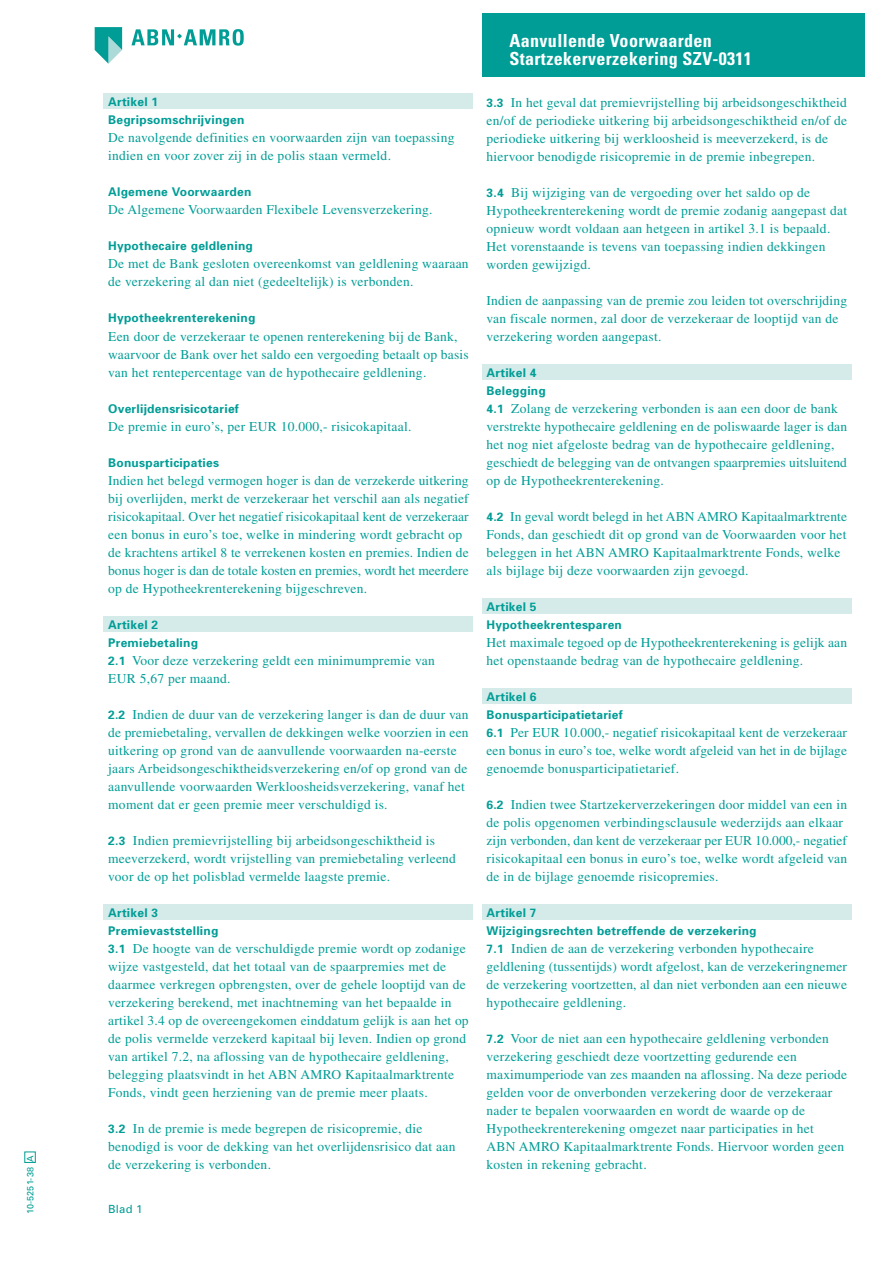
<style>
.page{position:relative;width:894px;height:1263px;background:#fff}
.page>*{position:absolute;margin:0;border:0;box-sizing:border-box;transform-origin:0 0}
.t1{font:700 condensed 18px/18px "Univers";letter-spacing:.02em;color:#fff}
.t2{font:13.5px/18px "Times";letter-spacing:.02em;color:#009d96}
.t3{font:700 12px/18px "Univers";letter-spacing:.02em;color:#009d96}
.t4{font:11.25px "Univers";color:#009d96}
.t5{font:9px "Univers";letter-spacing:.02em;color:#009d96}
.s1{font-family:"Univers";font-weight:700;font-size:12px}
</style>
<div class="page">
<div style="left:482px;top:13px;width:382px;height:63px;background:#009d96"></div>
<div style="left:104px;top:94px;width:369px;height:15px;background:#d4ebea"></div>
<svg style="left:95px;top:27px;width:27px;height:37px"></svg>
<svg style="left:131px;top:29px;width:112px;height:17px"></svg>
<div style="left:482px;top:599px;width:369px;height:15px;background:#d4ebea"></div>
<div style="left:104px;top:616px;width:369px;height:15px;background:#d4ebea"></div>
<div style="left:482px;top:365px;width:369px;height:15px;background:#d4ebea"></div>
<div style="left:104px;top:904px;width:369px;height:15px;background:#d4ebea"></div>
<div style="left:482px;top:904px;width:369px;height:15px;background:#d4ebea"></div>
<div style="left:482px;top:688px;width:369px;height:15px;background:#d4ebea"></div>
<p class="t5" style="left:27px;top:1214px;width:60px;rotate:-90deg">10-5251-38 A</p>
<p class="t3" style="left:108px;top:94px;width:138px">Artikel 1<br>Begripsomschrijvingen</p>
<p class="t2" style="left:108px;top:130px;width:347px">De navolgende definities en voorwaarden zijn van toepassing indien en voor zover zij in de polis staan vermeld.</p>
<p class="t3" style="left:108px;top:184px;width:145px">Algemene Voorwaarden</p>
<p class="t2" style="left:108px;top:202px;width:325px">De Algemene Voorwaarden Flexibele Levensverzekering.</p>
<p class="t3" style="left:108px;top:238px;width:146px">Hypothecaire geldlening</p>
<p class="t2" style="left:108px;top:256px;width:362px">De met de Bank gesloten overeenkomst van geldlening waaraan de verzekering al dan niet (gedeeltelijk) is verbonden.</p>
<p class="t3" style="left:108px;top:310px;width:149px">Hypotheekrenterekening</p>
<p class="t2" style="left:108px;top:328px;width:362px">Een door de verzekeraar te openen renterekening bij de Bank, waarvoor de Bank over het saldo een vergoeding betaalt op basis van het rentepercentage van de hypothecaire geldlening.</p>
<p class="t3" style="left:108px;top:400px;width:132px">Overlijdensrisicotarief</p>
<p class="t2" style="left:108px;top:418px;width:305px">De premie in euro’s, per EUR 10.000,- risicokapitaal.</p>
<p class="t3" style="left:108px;top:454px;width:112px">Bonusparticipaties</p>
<p class="t2" style="left:108px;top:472px;width:362px">Indien het belegd vermogen hoger is dan de verzekerde uitkering bij overlijden, merkt de verzekeraar het verschil aan als negatief risicokapitaal. Over het negatief risicokapitaal kent de verzekeraar een bonus in euro’s toe, welke in mindering wordt gebracht op de krachtens artikel 8 te verrekenen kosten en premies. Indien de bonus hoger is dan de totale kosten en premies, wordt het meerdere op de Hypotheekrenterekening bijgeschreven.</p>
<p class="t3" style="left:108px;top:616px;width:91px">Artikel 2<br>Premiebetaling</p>
<p class="t2" style="left:108px;top:652px;width:328px"><span class="s1">2.1</span> Voor deze verzekering geldt een minimumpremie van<br>EUR 5,67 per maand.</p>
<p class="t2" style="left:108px;top:706px;width:362px"><span class="s1">2.2</span> Indien de duur van de verzekering langer is dan de duur van de premiebetaling, vervallen de dekkingen welke voorzien in een uitkering op grond van de aanvullende voorwaarden na-eerste jaars Arbeidsongeschiktheidsverzekering en/of op grond van de aanvullende voorwaarden Werkloosheidsverzekering, vanaf het moment dat er geen premie meer verschuldigd is.</p>
<p class="t2" style="left:108px;top:832px;width:349px"><span class="s1">2.3</span> Indien premievrijstelling bij arbeidsongeschiktheid is meeverzekerd, wordt vrijstelling van premiebetaling verleend voor de op het polisblad vermelde laagste premie.</p>
<p class="t3" style="left:108px;top:904px;width:112px">Artikel 3<br>Premievaststelling</p>
<p class="t2" style="left:108px;top:940px;width:362px"><span class="s1">3.1</span> De hoogte van de verschuldigde premie wordt op zodanige wijze vastgesteld, dat het totaal van de spaarpremies met de daarmee verkregen opbrengsten, over de gehele looptijd van de verzekering berekend, met inachtneming van het bepaalde in artikel 3.4 op de overeengekomen einddatum gelijk is aan het op de polis vermelde verzekerd kapitaal bij leven. Indien op grond van artikel 7.2, na aflossing van de hypothecaire geldlening, belegging plaatsvindt in het ABN AMRO Kapitaalmarktrente Fonds, vindt geen herziening van de premie meer plaats.</p>
<p class="t2" style="left:108px;top:1120px;width:349px"><span class="s1">3.2</span> In de premie is mede begrepen de risicopremie, die benodigd is voor de dekking van het overlijdensrisico dat aan de verzekering is verbonden.</p>
<p class="t4" style="left:108px;top:1205px;width:36px">Blad 1</p>
<h1 class="t1" style="left:509px;top:33px;width:244px">Aanvullende Voorwaarden<br>Startzekerverzekering SZV-0311</h1>
<p class="t2" style="left:486px;top:95px;width:362px"><span class="s1">3.3</span> In het geval dat premievrijstelling bij arbeidsongeschiktheid en/of de periodieke uitkering bij arbeidsongeschiktheid en/of de periodieke uitkering bij werkloosheid is meeverzekerd, is de hiervoor benodigde risicopremie in de premie inbegrepen.</p>
<p class="t2" style="left:486px;top:185px;width:362px"><span class="s1">3.4</span> Bij wijziging van de vergoeding over het saldo op de Hypotheekrenterekening wordt de premie zodanig aangepast dat opnieuw wordt voldaan aan hetgeen in artikel 3.1 is bepaald.<br>Het vorenstaande is tevens van toepassing indien dekkingen worden gewijzigd.</p>
<p class="t2" style="left:486px;top:293px;width:362px">Indien de aanpassing van de premie zou leiden tot overschrijding van fiscale normen, zal door de verzekeraar de looptijd van de verzekering worden aangepast.</p>
<p class="t3" style="left:486px;top:365px;width:61px">Artikel 4<br>Belegging</p>
<p class="t2" style="left:486px;top:401px;width:362px"><span class="s1">4.1</span> Zolang de verzekering verbonden is aan een door de bank verstrekte hypothecaire geldlening en de poliswaarde lager is dan het nog niet afgeloste bedrag van de hypothecaire geldlening, geschiedt de belegging van de ontvangen spaarpremies uitsluitend op de Hypotheekrenterekening.</p>
<p class="t2" style="left:486px;top:509px;width:362px"><span class="s1">4.2</span> In geval wordt belegd in het ABN AMRO Kapitaalmarktrente Fonds, dan geschiedt dit op grond van de Voorwaarden voor het beleggen in het ABN AMRO Kapitaalmarktrente Fonds, welke als bijlage bij deze voorwaarden zijn gevoegd.</p>
<p class="t3" style="left:486px;top:599px;width:137px">Artikel 5<br>Hypotheekrentesparen</p>
<p class="t2" style="left:486px;top:635px;width:362px">Het maximale tegoed op de Hypotheekrenterekening is gelijk aan het openstaande bedrag van de hypothecaire geldlening.</p>
<p class="t3" style="left:486px;top:689px;width:138px">Artikel 6<br>Bonusparticipatietarief</p>
<p class="t2" style="left:486px;top:725px;width:362px;text-align:justify"><span class="s1">6.1</span> Per EUR 10.000,- negatief risicokapitaal kent de verzekeraar een bonus in euro’s toe, welke wordt afgeleid van het in de bijlage genoemde bonusparticipatietarief.</p>
<p class="t2" style="left:486px;top:797px;width:362px"><span class="s1">6.2</span> Indien twee Startzekerverzekeringen door middel van een in de polis opgenomen verbindingsclausule wederzijds aan elkaar zijn verbonden, dan kent de verzekeraar per EUR 10.000,- negatief risicokapitaal een bonus in euro’s toe, welke wordt afgeleid van de in de bijlage genoemde risicopremies.</p>
<p class="t3" style="left:486px;top:905px;width:271px">Artikel 7<br>Wijzigingsrechten betreffende de verzekering</p>
<p class="t2" style="left:486px;top:941px;width:362px"><span class="s1">7.1</span> Indien de aan de verzekering verbonden hypothecaire geldlening (tussentijds) wordt afgelost, kan de verzekeringnemer de verzekering voortzetten, al dan niet verbonden aan een nieuwe hypothecaire geldlening.</p>
<p class="t2" style="left:486px;top:1031px;width:362px"><span class="s1">7.2</span> Voor de niet aan een hypothecaire geldlening verbonden verzekering geschiedt deze voortzetting gedurende een maximumperiode van zes maanden na aflossing. Na deze periode gelden voor de onverbonden verzekering door de verzekeraar nader te bepalen voorwaarden en wordt de waarde op de Hypotheekrenterekening omgezet naar participaties in het<br>ABN AMRO Kapitaalmarktrente Fonds. Hiervoor worden geen kosten in rekening gebracht.</p>
</div>
